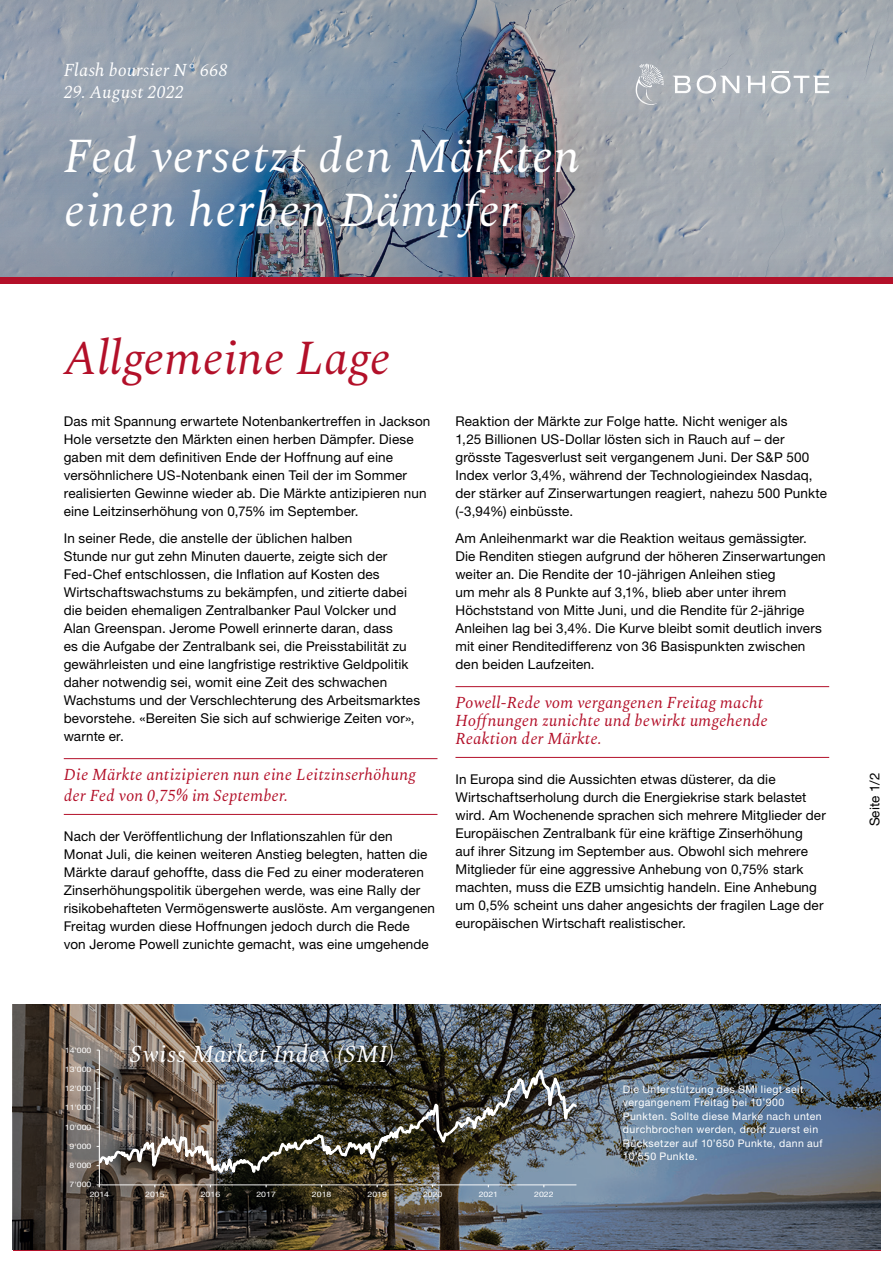
<style>
.page{position:relative;width:893px;height:1263px;background:#fff}
.page>*{position:absolute;margin:0;border:0;box-sizing:border-box;transform-origin:0 0}
.t1{font:italic 48px/54px "Spectral";letter-spacing:.025em;color:#fff}
.t2{font:italic 48px "Spectral";letter-spacing:.005em;color:#b31029}
.t3{font:italic 24px "Spectral";letter-spacing:.03em;color:#fff}
.t4{font:italic 18px "Spectral";letter-spacing:.015em;color:#fff}
.t5{font:italic 16.5px/18px "Spectral";letter-spacing:.01em;color:#b31029}
.t6{font:13.5px/18px "Helvetica Neue LT Std";letter-spacing:.01em;color:#000}
.t7{font:10.5px/13.5px "Helvetica Neue LT Std";letter-spacing:.035em;color:#fff}
.t8{font:7.5px "Helvetica Neue LT Std";color:#fff;scale:1.16 1}
</style>
<div class="page">
<img style="left:13px;top:1005px;width:867px;height:245px">
<svg style="left:0;top:0;width:893px;height:38px;background:#969fa9"></svg>
<svg style="left:0;top:38px;width:893px;height:240px;background:#8791a0"></svg>
<div style="left:0;top:278px;width:893px;height:6px;background:#b31029"></div>
<hr style="left:99px;top:1050px;width:1px;height:135px;background:#fff">
<hr style="left:99px;top:1184px;width:477px;height:1px;background:#fff">
<img style="left:99px;top:1064px;width:478px;height:119px">
<hr style="left:64px;top:758px;width:373px;height:1px;background:#b31029">
<hr style="left:64px;top:814px;width:373px;height:1px;background:#b31029">
<hr style="left:455px;top:686px;width:374px;height:1px;background:#b31029">
<hr style="left:455px;top:757px;width:374px;height:1px;background:#b31029">
<h3 class="t4" style="left:64px;top:57px;width:165px">Flash boursier N° 668</h3>
<h3 class="t4" style="left:64px;top:79px;width:122px">29. August 2022</h3>
<h1 class="t1" style="left:64px;top:126px;width:517px">Fed versetzt den Märkten einen herben Dämpfer</h1>
<h1 class="t2" style="left:64px;top:324px;width:328px">Allgemeine Lage</h1>
<p class="t6" style="left:64px;top:412px;width:368px">Das mit Spannung erwartete Notenbankertreffen in Jackson Hole versetzte den Märkten einen herben Dämpfer. Diese gaben mit dem definitiven Ende der Hoffnung auf eine versöhnlichere US-Notenbank einen Teil der im Sommer realisierten Gewinne wieder ab. Die Märkte antizipieren nun eine Leitzinserhöhung von 0,75% im September.</p>
<p class="t6" style="left:64px;top:529px;width:358px">In seiner Rede, die anstelle der üblichen halben<br>Stunde nur gut zehn Minuten dauerte, zeigte sich der Fed-Chef entschlossen, die Inflation auf Kosten des Wirtschaftswachstums zu bekämpfen, und zitierte dabei die beiden ehemaligen Zentralbanker Paul Volcker und Alan Greenspan. Jerome Powell erinnerte daran, dass<br>es die Aufgabe der Zentralbank sei, die Preisstabilität zu gewährleisten und eine langfristige restriktive Geldpolitik daher notwendig sei, womit eine Zeit des schwachen Wachstums und der Verschlechterung des Arbeitsmarktes bevorstehe. «Bereiten Sie sich auf schwierige Zeiten vor», warnte er.</p>
<p class="t5" style="left:64px;top:763px;width:353px;line-height:21px">Die Märkte antizipieren nun eine Leitzinserhöhung der Fed von 0,75% im September.</p>
<p class="t6" style="left:64px;top:826px;width:373px">Nach der Veröffentlichung der Inflationszahlen für den<br>Monat Juli, die keinen weiteren Anstieg belegten, hatten die Märkte darauf gehoffte, dass die Fed zu einer moderateren Zinserhöhungspolitik übergehen werde, was eine Rally der risikobehafteten Vermögenswerte auslöste. Am vergangenen Freitag wurden diese Hoffnungen jedoch durch die Rede von Jerome Powell zunichte gemacht, was eine umgehende</p>
<p class="t6" style="left:455px;top:412px;width:373px">Reaktion der Märkte zur Folge hatte. Nicht weniger als<br>1,25 Billionen US-Dollar lösten sich in Rauch auf – der grösste Tagesverlust seit vergangenem Juni. Der S&amp;P 500<br>Index verlor 3,4%, während der Technologieindex Nasdaq, der stärker auf Zinserwartungen reagiert, nahezu 500 Punkte (-3,94%) einbüsste.</p>
<p class="t6" style="left:455px;top:529px;width:372px">Am Anleihenmarkt war die Reaktion weitaus gemässigter.<br>Die Renditen stiegen aufgrund der höheren Zinserwartungen weiter an. Die Rendite der 10-jährigen Anleihen stieg<br>um mehr als 8 Punkte auf 3,1%, blieb aber unter ihrem Höchststand von Mitte Juni, und die Rendite für 2-jährige Anleihen lag bei 3,4%. Die Kurve bleibt somit deutlich invers mit einer Renditedifferenz von 36 Basispunkten zwischen den beiden Laufzeiten.</p>
<p class="t5" style="left:455px;top:693px;width:314px">Powell-Rede vom vergangenen Freitag macht<br>Hoffnungen zunichte und bewirkt umgehende<br>Reaktion der Märkte.</p>
<p class="t6" style="left:455px;top:769px;width:372px">In Europa sind die Aussichten etwas düsterer, da die Wirtschaftserholung durch die Energiekrise stark belastet wird. Am Wochenende sprachen sich mehrere Mitglieder der Europäischen Zentralbank für eine kräftige Zinserhöhung<br>auf ihrer Sitzung im September aus. Obwohl sich mehrere Mitglieder für eine aggressive Anhebung von 0,75% stark machten, muss die EZB umsichtig handeln. Eine Anhebung um 0,5% scheint uns daher angesichts der fragilen Lage der europäischen Wirtschaft realistischer.</p>
<p class="t8" style="left:65px;top:1045px;width:25px">14'000</p>
<p class="t8" style="left:65px;top:1065px;width:25px">13'000</p>
<p class="t8" style="left:65px;top:1084px;width:25px">12'000</p>
<p class="t8" style="left:65px;top:1103px;width:25px">11'000</p>
<p class="t8" style="left:65px;top:1122px;width:25px">10'000</p>
<p class="t8" style="left:70px;top:1142px;width:20px">9'000</p>
<p class="t8" style="left:70px;top:1161px;width:20px">8'000</p>
<p class="t8" style="left:70px;top:1180px;width:20px">7'000</p>
<h2 class="t3" style="left:130px;top:1036px;width:266px">Swiss Market Index (SMI)</h2>
<p class="t7" style="left:623px;top:1082px;width:201px">Die Unterstützung des SMI liegt seit vergangenem Freitag bei 10’900<br>Punkten. Sollte diese Marke nach unten durchbrochen werden, droht zuerst ein Rücksetzer auf 10’650 Punkte, dann auf 10’550 Punkte.</p>
<p class="t8" style="left:90px;top:1190px;width:18px">2014</p>
<p class="t8" style="left:145px;top:1190px;width:18px">2015</p>
<p class="t8" style="left:201px;top:1190px;width:18px">2016</p>
<p class="t8" style="left:256px;top:1190px;width:18px">2017</p>
<p class="t8" style="left:312px;top:1190px;width:18px">2018</p>
<p class="t8" style="left:367px;top:1190px;width:18px">2019</p>
<p class="t8" style="left:423px;top:1190px;width:18px">2020</p>
<p class="t8" style="left:479px;top:1190px;width:18px">2021</p>
<p class="t8" style="left:534px;top:1190px;width:18px">2022</p>
<p class="t6" style="left:866px;top:826px;width:55px;rotate:-90deg">Seite 1/2</p>
</div>
